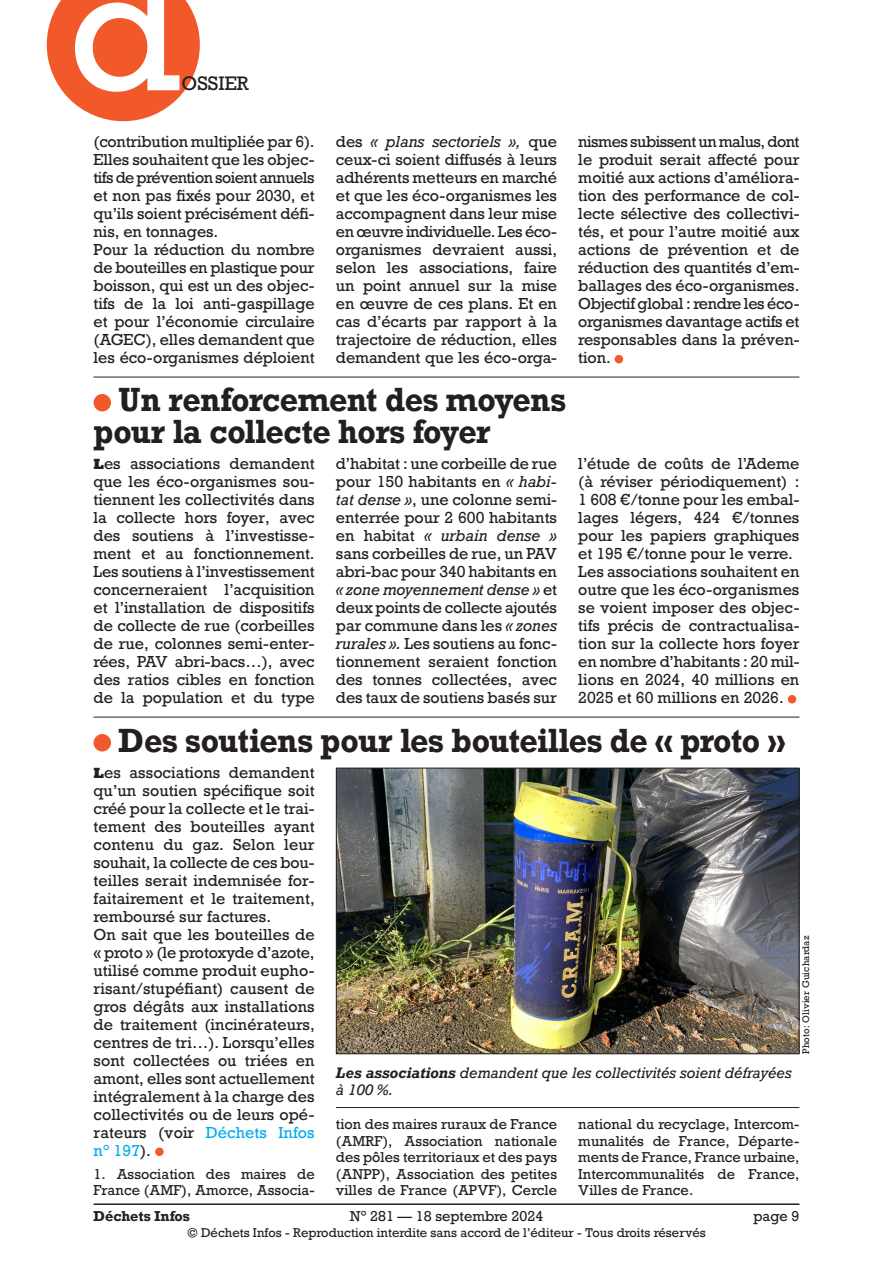
<style>
.page{position:relative;width:893px;height:1263px;background:#fff}
.page>*{position:absolute;margin:0;border:0;box-sizing:border-box;transform-origin:0 0}
.t1{font:166.5px "Rockwell";color:#fff}
.Texte_courant{font:700 31.5px/31.5px "Rockwell";letter-spacing:-.02em;color:#231f20;scale:.95 1}
.t2{font:18.3px "Rockwell";color:#231f20}
.Texte_courant-2{font:15px/18px "Rockwell";letter-spacing:-.005em;color:#231f20;text-align:justify}
.Légende_photo{font:italic 14.25px/17.2px "Rockwell";color:#231f20}
.Texte_courant-3{font:13.5px/16.5px "Rockwell";letter-spacing:.005em;color:#231f20;text-align:justify}
.t3{font:700 13.5px "Rockwell";color:#231f20}
.t4{font:12px "Rockwell";color:#231f20}
.Crédit_photo{font:9px "Rockwell";letter-spacing:.015em;color:#231f20}
.s1{font-style:italic}
.s2{font-family:"Rockwell Std";font-weight:800}
.s3{color:#00aeef}
.s4{font-weight:700}
</style>
<div class="page">
<hr style="left:94px;top:1203px;width:705px;height:2px;background:#231f20">
<div style="left:615px;top:355px;width:8px;height:8px;background:#f1592a;border-radius:50%"></div>
<hr style="left:94px;top:377px;width:705px;height:1px;background:#231f20">
<div style="left:94px;top:394px;width:17px;height:17px;background:#f1592a;border-radius:50%"></div>
<div style="left:788px;top:695px;width:8px;height:8px;background:#f1592a;border-radius:50%"></div>
<hr style="left:94px;top:717px;width:705px;height:1px;background:#231f20">
<div style="left:94px;top:734px;width:17px;height:17px;background:#f1592a;border-radius:50%"></div>
<div style="left:155px;top:1147px;width:9px;height:9px;background:#f1592a;border-radius:50%"></div>
<img style="left:338px;top:770px;width:459px;height:282px">
<div style="left:336px;top:768px;width:463px;height:286px;border:1px solid #231f20"></div>
<hr style="left:336px;top:1107px;width:463px;height:1px;background:#231f20">
<svg style="left:47px;top:0;width:153px;height:121px;background:#f3734b"></svg>
<h1 class="t1" style="left:69px;top:-73px;width:114px">d</h1>
<p class="t2" style="left:182px;top:72px;width:69px">OSSIER</p>
<p class="Texte_courant-2" style="left:94px;top:133px;width:223px">(contribution multipliée par 6).</p>
<p class="Texte_courant-2" style="left:94px;top:151px;width:223px">Elles souhaitent que les objec&shy;tifs de prévention soient annuels et non pas fixés pour 2030, et qu’ils soient précisément défi&shy;nis, en tonnages.</p>
<p class="Texte_courant-2" style="left:94px;top:241px;width:223px">Pour la réduction du nombre de bouteilles en plastique pour boisson, qui est un des objec&shy;tifs de la loi anti-gaspillage et pour l’économie circulaire (AGEC), elles demandent que les éco-organismes déploient</p>
<p class="Texte_courant-2" style="left:336px;top:133px;width:223px">des <span class="s1">« plans sectoriels »,</span> que ceux-ci soient diffusés à leurs adhérents metteurs en marché et que les éco-organismes les accompagnent dans leur mise en œuvre individuelle. Les éco&shy;organismes devraient aussi, selon les associations, faire un point annuel sur la mise en œuvre de ces plans. Et en cas d’écarts par rapport à la trajectoire de réduction, elles demandent que les éco-orga-</p>
<p class="Texte_courant-2" style="left:578px;top:133px;width:223px">nismes subissent un malus, dont le produit serait affecté pour moitié aux actions d’améliora&shy;tion des performance de col&shy;lecte sélective des collectivi&shy;tés, et pour l’autre moitié aux actions de prévention et de réduction des quantités d’em&shy;ballages des éco-organismes.</p>
<p class="Texte_courant-2" style="left:578px;top:295px;width:223px">Objectif global : rendre les éco&shy;organismes davantage actifs et responsables dans la préven&shy;tion.</p>
<p class="Texte_courant" style="left:94px;top:384px;width:499px;text-indent:25px">Un renforcement des moyens pour la collecte hors foyer</p>
<p class="Texte_courant-2" style="left:94px;top:455px;width:223px"><span class="s2">L</span>es associations demandent que les éco-organismes sou&shy;tiennent les collectivités dans la collecte hors foyer, avec des soutiens à l’investisse&shy;ment et au fonctionnement.<br>Les soutiens à l’investissement concerneraient l’acquisition et l’installation de dispositifs de collecte de rue (corbeilles de rue, colonnes semi-enter&shy;rées, PAV abri-bacs…), avec des ratios cibles en fonction de la population et du type</p>
<p class="Texte_courant-2" style="left:336px;top:455px;width:223px">d’habitat : une corbeille de rue pour 150 habitants en <span class="s1">« habi&shy;tat dense »</span>, une colonne semi&shy;enterrée pour 2 600 habitants en habitat <span class="s1">« urbain dense » </span>sans corbeilles de rue, un PAV abri-bac pour 340 habitants en <span class="s1">« zone moyennement dense »</span> et deux points de collecte ajoutés par commune dans les <span class="s1">« zones rurales ».</span> Les soutiens au fonc&shy;tionnement seraient fonction des tonnes collectées, avec des taux de soutiens basés sur</p>
<p class="Texte_courant-2" style="left:578px;top:455px;width:223px">l’étude de coûts de l’Ademe (à réviser périodiquement) :<br>1 608 €/tonne pour les embal&shy;lages légers, 424 €/tonnes pour les papiers graphiques et 195 €/tonne pour le verre.</p>
<p class="Texte_courant-2" style="left:578px;top:563px;width:223px">Les associations souhaitent en outre que les éco-organismes se voient imposer des objec&shy;tifs précis de contractualisa&shy;tion sur la collecte hors foyer en nombre d’habitants : 20 mil&shy;lions en 2024, 40 millions en 2025 et 60 millions en 2026.</p>
<p class="Texte_courant" style="left:119px;top:724px;width:703px">Des soutiens pour les bouteilles de « proto »</p>
<p class="Texte_courant-2" style="left:94px;top:764px;width:223px"><span class="s2">L</span>es associations demandent qu’un soutien spécifique soit créé pour la collecte et le trai&shy;tement des bouteilles ayant contenu du gaz. Selon leur souhait, la collecte de ces bou&shy;teilles serait indemnisée for&shy;faitairement et le traitement, remboursé sur factures.</p>
<p class="Texte_courant-2" style="left:94px;top:926px;width:223px">On sait que les bouteilles de « proto » (le protoxyde d’azote, utilisé comme produit eupho&shy;risant/stupéfiant) causent de gros dégâts aux installations de traitement (incinérateurs, centres de tri…). Lorsqu’elles sont collectées ou triées en amont, elles sont actuellement intégralement à la charge des collectivités ou de leurs opé&shy;rateurs (voir <span class="s3">Déchets Infos n° 197</span>).</p>
<p class="Texte_courant-3" style="left:94px;top:1166px;width:223px">1. Association des maires de<br>France (AMF), Amorce, Associa-</p>
<p class="Crédit_photo" style="left:800px;top:1054px;width:120px;rotate:-90deg">Photo: Olivier Guichardaz</p>
<p class="Légende_photo" style="left:336px;top:1064px;width:457px"><span class="s4">Les associations</span> demandent que les collectivités soient défrayées à 100 %.</p>
<p class="Texte_courant-3" style="left:336px;top:1116px;width:223px">tion des maires ruraux de France (AMRF), Association nationale des pôles territoriaux et des pays (ANPP), Association des petites villes de France (APVF), Cercle</p>
<p class="Texte_courant-3" style="left:578px;top:1116px;width:223px">national du recyclage, Intercom&shy;munalités de France, Départe&shy;ments de France, France urbaine, Intercommunalités de France, Villes de France.</p>
<p class="t3" style="left:94px;top:1207px;width:98px">Déchets Infos</p>
<p class="Texte_courant-3" style="left:350px;top:1208px;width:195px">N° 281 — 18 septembre 2024</p>
<p class="Texte_courant-3" style="left:753px;top:1208px;width:48px">page 9</p>
<p class="t4" style="left:187px;top:1225px;width:520px">© Déchets Infos - Reproduction interdite sans accord de l’éditeur - Tous droits réservés</p>
</div>
